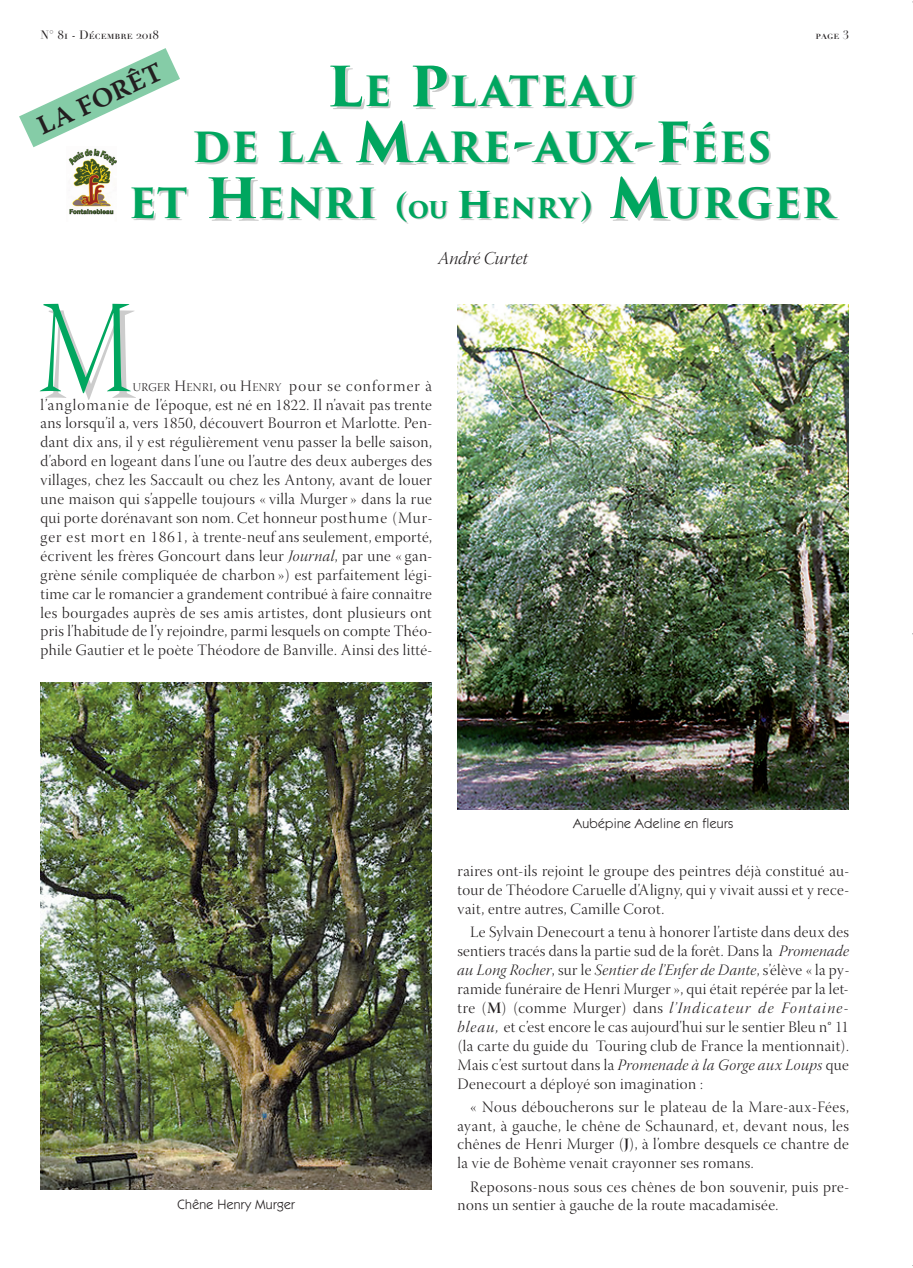
<style>
.page{position:relative;width:913px;height:1268px;background:#fff}
.page>*{position:absolute;margin:0;border:0;box-sizing:border-box;transform-origin:0 0}
.t1{font:132px "Warnock Pro Light Disp";color:#00a65f;scale:.8 1}
.t2{font:700 40.5px/55.8px "Trajan Pro 3";letter-spacing:.025em;color:#00a65f;text-align:center}
.t3{font:27px "Warnock Pro Semibold Capt";color:#231f20}
.t4{font:18px "Warnock Pro Light It Disp";color:#231f20}
.t5{font:15.75px/18.9px "Warnock Pro Light Disp";letter-spacing:.025em;color:#231f20;text-align:justify}
.t6{font:15.75px "Warnock Pro Light It Disp";letter-spacing:.03em;color:#231f20}
.t7{font:15.75px "Warnock Pro Light It Disp";letter-spacing:.085em;color:#231f20}
.t8{font:13.5px "Itc Kabel";letter-spacing:.025em;color:#231f20}
.t9{font:12px "Didot LH Roman SC";color:#231f20}
.s1{font-size:54px}
.s2{font-size:33px}
.s3{font-size:22.5px;color:#ccc}
.s4{font-size:36px}
.s5{font-size:27px}
.s6{font-size:11.85px}
.s7{font-family:"Warnock Pro Light It Disp"}
.s8{font-family:"Warnock Pro Light Disp"}
.s9{font-family:"Warnock Pro Semibold Disp"}
</style>
<div class="page">
<svg style="left:19px;top:48px;width:161px;height:99px"></svg>
<img style="left:66px;top:146px;width:51px;height:69px">
<img style="left:41px;top:683px;width:391px;height:506px">
<img style="left:457px;top:304px;width:391px;height:505px">
<hr style="left:912px;top:612px;width:1px;height:42px;background:#000">
<p class="t9" style="left:41px;top:30px;width:120px">N° 81 - Décembre 2018</p>
<p class="t9" style="left:815px;top:30px;width:35px">page 3</p>
<h2 class="t2" style="left:129px;top:68px;width:707px"><span class="s1">L</span>E <span class="s1">P</span>LATEAU<br>DE LA <span class="s1">M</span>ARE<span class="s1">-</span>AUX<span class="s1">-F</span>ÉES<br>ET <span class="s1">H</span>ENRI <span class="s2">(</span><span class="s3">OU</span> <span class="s4">H</span><span class="s5">ENRY</span><span class="s2">)</span> <span class="s1">M</span>URGER</h2>
<p class="t4" style="left:438px;top:251px;width:91px">André Curtet</p>
<h3 class="t3" style="left:35px;top:118px;width:136px;rotate:-25deg">LA FORÊT</h3>
<h1 class="t1" style="left:38px;top:296px;width:120px">M</h1>
<p class="t5" style="left:41px;top:377px;width:393px;text-indent:92px"><span class="s6">URGER</span> H<span class="s6">ENRI</span>, ou H<span class="s6">ENRY</span> pour se conformer à l’anglomanie de l’époque, est né en 1822. Il n’avait pas trente ans lorsqu’il a, vers 1850, découvert Bourron et Marlotte. Pen&shy;dant dix ans, il y est régulièrement venu passer la belle saison, d’abord en logeant dans l’une ou l’autre des deux auberges des villages, chez les Saccault ou chez les Antony, avant de louer une maison qui s’appelle toujours « villa Murger » dans la rue qui porte dorénavant son nom. Cet honneur posthume (Mur&shy;ger est mort en 1861, à trente-neuf ans seulement, emporté, écrivent les frères Goncourt dans leur <span class="s7">Journal</span>, par une « gan&shy;grène sénile compliquée de charbon ») est parfaitement légi&shy;time car le romancier a grandement contribué à faire connaître les bourgades auprès de ses amis artistes, dont plusieurs ont pris l’habitude de l’y rejoindre, parmi lesquels on compte Théo&shy;phile Gautier et le poète Théodore de Banville. Ainsi des litté-</p>
<p class="t8" style="left:573px;top:818px;width:162px">Aubépine Adeline en fleurs</p>
<p class="t5" style="left:457px;top:863px;width:393px">raires ont-ils rejoint le groupe des peintres déjà constitué au&shy;tour de Théodore Caruelle d’Aligny, qui y vivait aussi et y rece&shy;vait, entre autres, Camille Corot.</p>
<p class="t5" style="left:457px;top:923px;width:393px;text-align:right">Le Sylvain Denecourt a tenu à honorer l’artiste dans deux des sentiers tracés dans la partie sud de la forêt. Dans la <span class="s7">Promenade</span></p>
<p class="t6" style="left:457px;top:963px;width:393px">au Long Rocher<span class="s8">, sur le</span> Sentier de l’Enfer de Dante<span class="s8">, s’élève « la py-</span></p>
<p class="t5" style="left:457px;top:980px;width:393px">ramide funéraire de Henri Murger », qui était repérée par la let-</p>
<p class="t7" style="left:457px;top:1001px;width:393px"><span class="s8">tre (</span><span class="s9">M</span><span class="s8">) (comme Murger) dans</span> l’Indicateur de Fontaine-</p>
<p class="t5" style="left:457px;top:1018px;width:393px"><span class="s7">bleau,</span> et c’est encore le cas aujourd’hui sur le sentier Bleu n° 11 (la carte du guide du Touring club de France la mentionnait).<br>Mais c’est surtout dans la <span class="s7">Promenade à la Gorge aux Loups</span> que Denecourt a déployé son imagination :</p>
<p class="t5" style="left:457px;top:1098px;width:393px;text-indent:13px">« Nous déboucherons sur le plateau de la Mare-aux-Fées, ayant, à gauche, le chêne de Schaunard, et, devant nous, les chênes de Henri Murger (<span class="s9">J</span>), à l’ombre desquels ce chantre de la vie de Bohème venait crayonner ses romans.</p>
<p class="t5" style="left:470px;top:1178px;width:380px">Reposons-nous sous ces chênes de bon souvenir, puis pre-</p>
<p class="t8" style="left:177px;top:1199px;width:119px">Chêne Henry Murger</p>
<p class="t5" style="left:457px;top:1197px;width:322px">nons un sentier à gauche de la route macadamisée.</p>
</div>
